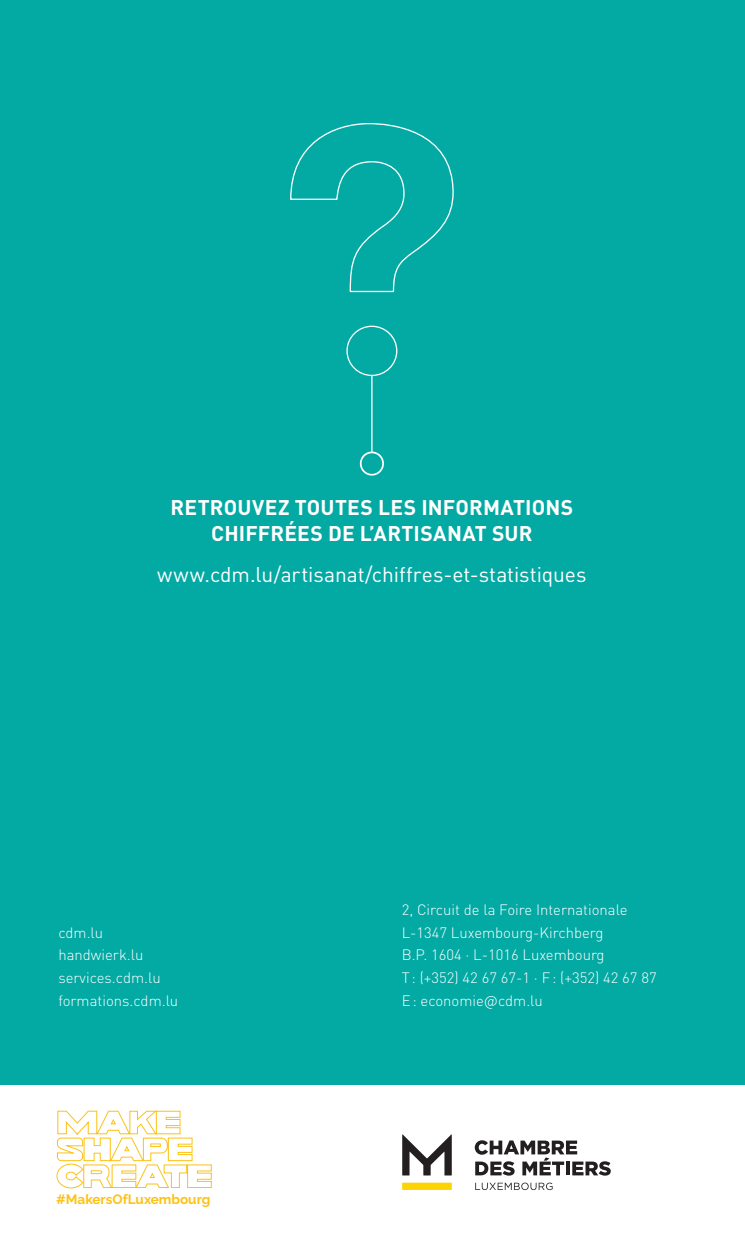
<style>
.page{position:relative;width:745px;height:1241px;background:#fff}
.page>*{position:absolute;margin:0;border:0;box-sizing:border-box;transform-origin:0 0}
.liste-métier{font:700 21px/26.2px "DINOT";letter-spacing:.01em;color:#fff;text-align:center}
.liste-métier-2{font:21px "DINOT";letter-spacing:-.005em;color:#fff}
.t1{font:300 14.88px/22.8px "DINOT";color:#fff}
.t2{font:700 13.47px "Raleway";color:#fdc215}
</style>
<div class="page">
<div style="left:0;top:0;width:744px;height:1240px;background:#03a9a3"></div>
<div style="left:0;top:1084px;width:744px;height:156px;background:#fff"></div>
<svg style="left:290px;top:123px;width:164px;height:254px"></svg>
<hr style="left:371px;top:375px;width:1px;height:77px;background:#fff">
<div style="left:359px;top:451px;width:24px;height:24px;border:2px solid #fff;border-radius:50%"></div>
<svg style="left:744px;top:0;width:1px;height:329px"></svg>
<svg style="left:402px;top:1134px;width:49px;height:41px"></svg>
<div style="left:402px;top:1182px;width:49px;height:7px;background:#fed304"></div>
<svg style="left:474px;top:1140px;width:136px;height:35px"></svg>
<svg style="left:475px;top:1182px;width:77px;height:7px"></svg>
<svg style="left:56px;top:1110px;width:156px;height:79px"></svg>
<p class="liste-métier" style="left:170px;top:493px;width:404px">RETROUVEZ TOUTES LES INFORMATIONS<br>CHIFFRÉES DE L’ARTISANAT SUR</p>
<p class="liste-métier-2" style="left:157px;top:560px;width:430px">www.cdm.lu/artisanat/chiffres-et-statistiques</p>
<p class="t1" style="left:58px;top:920px;width:46px">cdm.lu</p>
<p class="t1" style="left:58px;top:942px;width:86px">handwierk.lu</p>
<p class="t1" style="left:58px;top:965px;width:121px">services.cdm.lu formations.cdm.lu</p>
<p class="t2" style="left:56px;top:1188px;width:156px">#MakersOfLuxembourg</p>
<p class="t1" style="left:401px;top:897px;width:227px">2, Circuit de la Foire Internationale</p>
<p class="t1" style="left:401px;top:920px;width:203px">L-1347 Luxembourg-Kirchberg</p>
<p class="t1" style="left:401px;top:942px;width:204px">B.P. 1604 · L-1016 Luxembourg</p>
<p class="t1" style="left:401px;top:965px;width:256px">T: (+352) 42 67 67-1 · F: (+352) 42 67 87</p>
<p class="t1" style="left:401px;top:988px;width:142px">E: economie@cdm.lu</p>
</div>
